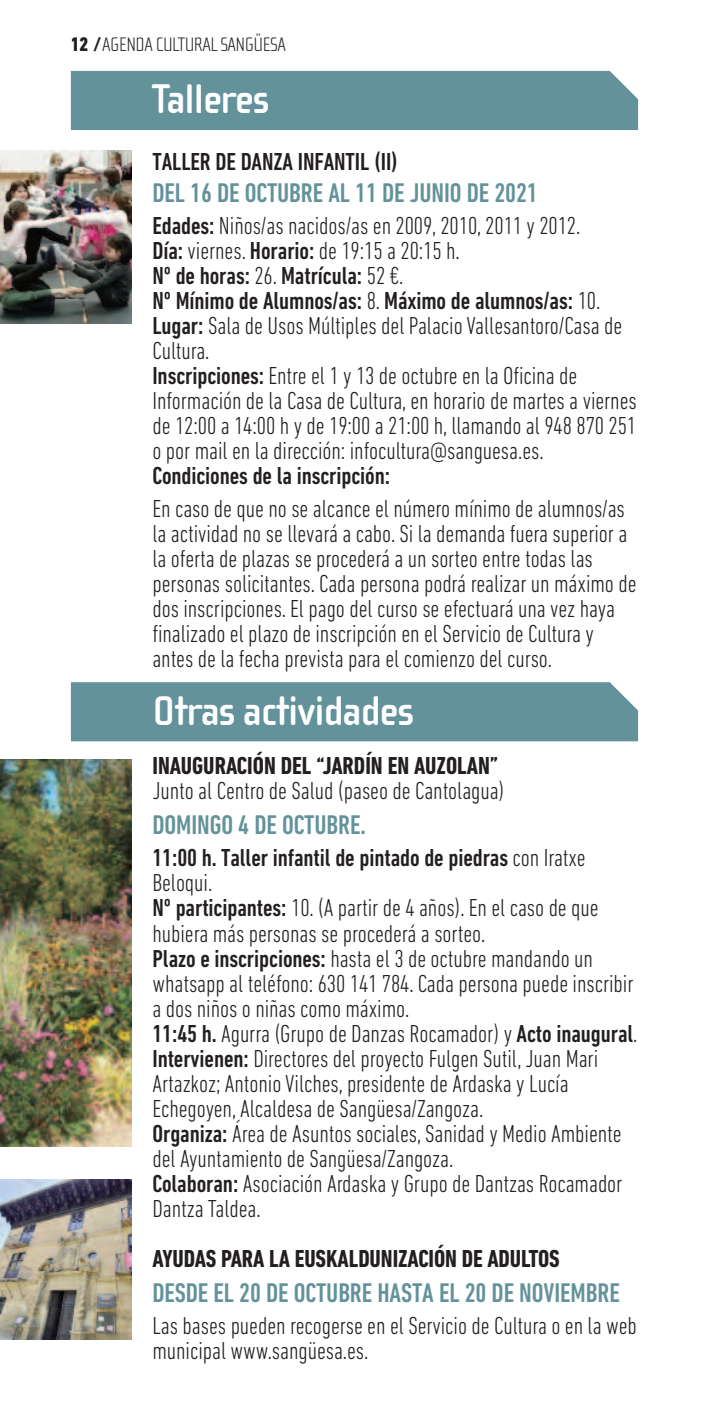
<style>
.page{position:relative;width:709px;height:1418px;background:#fff}
.page>*{position:absolute;margin:0;border:0;box-sizing:border-box;transform-origin:0 0}
.t1{font:700 42.5px "Cholla Sans";letter-spacing:-.025em;color:#fff}
.t2{font:500 condensed 27.5px "DIN Next LT Pro";letter-spacing:-.005em;color:#63929b}
.t3{font:300 condensed 25px/25px "DIN Next LT Pro";letter-spacing:-.005em;color:#231f20}
.t4{font:700 condensed 25px "DIN Next LT Pro";letter-spacing:-.005em;color:#231f20}
.t5{font:500 condensed 25px "DIN Next LT Pro";letter-spacing:-.005em;color:#231f20}
.t6{font:100 20px "Cholla Sans";letter-spacing:-.025em;color:#231f20}
.s1{font-family:"DIN Next LT Pro";font-weight:800;font-stretch:condensed}
.s2{font-weight:500}
</style>
<div class="page">
<div style="left:71px;top:71px;width:567px;height:59px;background:#63929b"></div>
<div style="left:71px;top:682px;width:567px;height:59px;background:#63929b"></div>
<img style="left:0;top:150px;width:131px;height:173px">
<img style="left:0;top:759px;width:131px;height:387px">
<img style="left:0;top:1179px;width:131px;height:160px">
<p class="t6" style="left:71px;top:32px;width:216px"><span class="s1">12 ⁄</span> AGENDA CULTURAL SANGÜESA</p>
<h1 class="t1" style="left:152px;top:74px;width:119px">Talleres</h1>
<p class="t5" style="left:152px;top:153px;width:247px">TALLER DE DANZA INFANTIL (II)</p>
<p class="t2" style="left:152px;top:183px;width:387px">DEL 16 DE OCTUBRE AL 11 DE JUNIO DE 2021</p>
<p class="t3" style="left:152px;top:215px;width:486px"><span class="s2">Edades:</span> Niños/as nacidos/as en 2009, 2010, 2011 y 2012.<br><span class="s2">Día:</span> viernes. <span class="s2">Horario:</span> de 19:15 a 20:15 h.<br><span class="s2">Nº de horas:</span> 26. <span class="s2">Matrícula:</span> 52 €.<br><span class="s2">Nº Mínimo de Alumnos/as:</span> 8. <span class="s2">Máximo de alumnos/as:</span> 10.<br><span class="s2">Lugar:</span> Sala de Usos Múltiples del Palacio Vallesantoro/Casa de Cultura.<br><span class="s2">Inscripciones:</span> Entre el 1 y 13 de octubre en la Oficina de Información de la Casa de Cultura, en horario de martes a viernes de 12:00 a 14:00 h y de 19:00 a 21:00 h, llamando al 948 870 251 o por mail en la dirección: infocultura@sanguesa.es.</p>
<p class="t5" style="left:152px;top:467px;width:239px">Condiciones de la inscripción:</p>
<p class="t3" style="left:152px;top:498px;width:485px">En caso de que no se alcance el número mínimo de alumnos/as la actividad no se llevará a cabo. Si la demanda fuera superior a la oferta de plazas se procederá a un sorteo entre todas las personas solicitantes. Cada persona podrá realizar un máximo de dos inscripciones. El pago del curso se efectuará una vez haya finalizado el plazo de inscripción en el Servicio de Cultura y antes de la fecha prevista para el comienzo del curso.</p>
<h1 class="t1" style="left:152px;top:685px;width:263px">Otras actividades</h1>
<p class="t4" style="left:152px;top:756px;width:347px">INAUGURACIÓN DEL “JARDÍN EN AUZOLAN”</p>
<p class="t3" style="left:152px;top:780px;width:354px">Junto al Centro de Salud (paseo de Cantolagua)</p>
<p class="t2" style="left:152px;top:815px;width:215px">DOMINGO 4 DE OCTUBRE.</p>
<p class="t3" style="left:152px;top:847px;width:486px"><span class="s2">11:00 h. Taller infantil de pintado de piedras</span> con Iratxe Beloqui.<br><span class="s2">Nº participantes:</span> 10. (A partir de 4 años). En el caso de que hubiera más personas se procederá a sorteo.<br><span class="s2">Plazo e inscripciones:</span> hasta el 3 de octubre mandando un whatsapp al teléfono: 630 141 784. Cada persona puede inscribir a dos niños o niñas como máximo.<br><span class="s2">11:45 h.</span> Agurra (Grupo de Danzas Rocamador) y <span class="s2">Acto inaugural</span>.<br><span class="s2">Intervienen:</span> Directores del proyecto Fulgen Sutil, Juan Mari Artazkoz; Antonio Vilches, presidente de Ardaska y Lucía Echegoyen, Alcaldesa de Sangüesa/Zangoza.<br><span class="s2">Organiza:</span> Área de Asuntos sociales, Sanidad y Medio Ambiente del Ayuntamiento de Sangüesa/Zangoza.<br><span class="s2">Colaboran:</span> Asociación Ardaska y Grupo de Dantzas Rocamador Dantza Taldea.</p>
<p class="t4" style="left:152px;top:1249px;width:409px">AYUDAS PARA LA EUSKALDUNIZACIÓN DE ADULTOS</p>
<p class="t2" style="left:152px;top:1283px;width:469px">DESDE EL 20 DE OCTUBRE HASTA EL 20 DE NOVIEMBRE</p>
<p class="t3" style="left:152px;top:1315px;width:486px">Las bases pueden recogerse en el Servicio de Cultura o en la web municipal www.sangüesa.es.</p>
</div>
